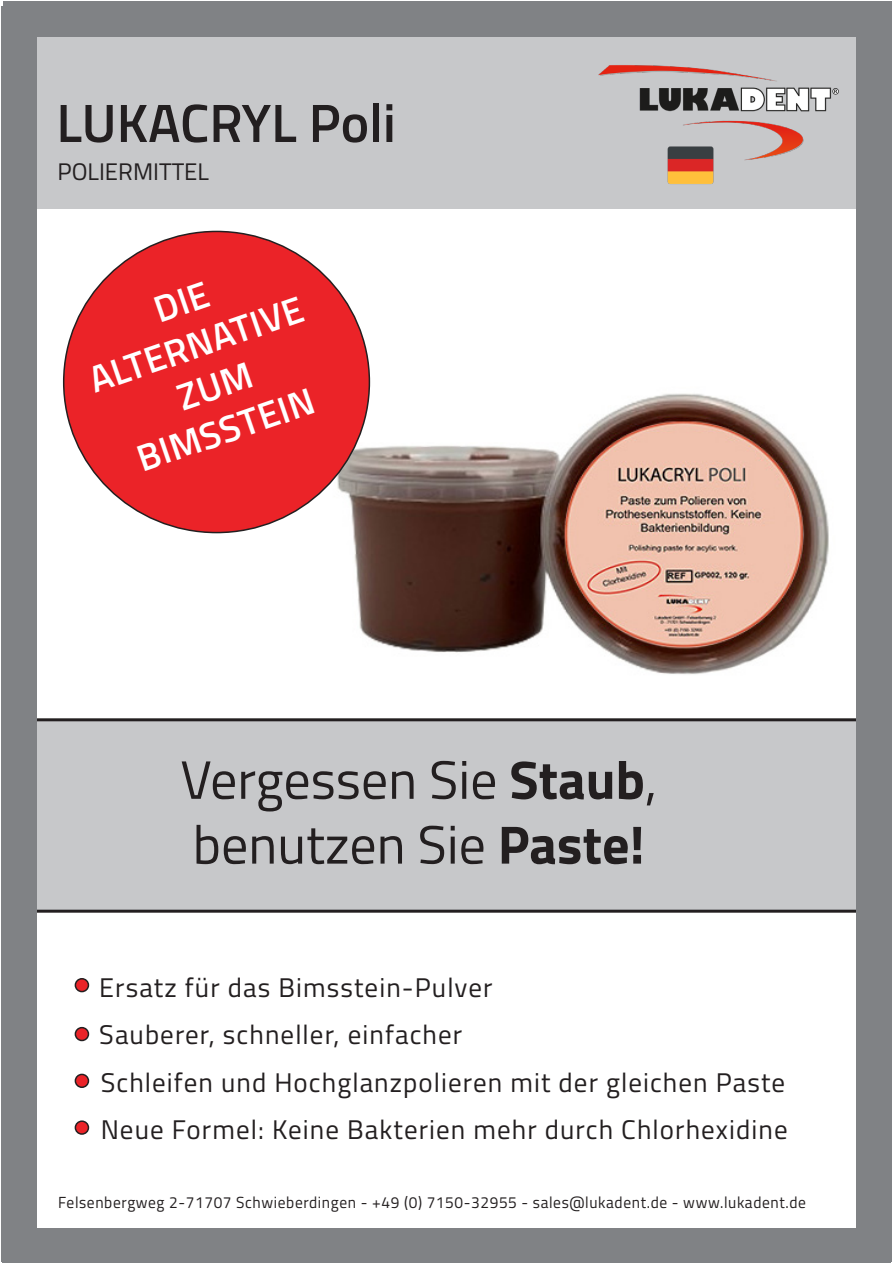
<style>
.page{position:relative;width:893px;height:1263px;background:#fff}
.page>*{position:absolute;margin:0;border:0;box-sizing:border-box;transform-origin:0 0}
.t1{font:54px "Titillium Web";color:#231f20}
.t2{font:600 54px "Titillium Web";color:#231f20}
.t3{font:600 37.5px "Titillium Web";color:#fff}
.t4{font:27px "Titillium Web";letter-spacing:.04em;color:#231f20}
.t5{font:24px "Titillium Web";color:#231f20}
.t6{font:16.05px "Titillium Web";letter-spacing:.04em;color:#231f20;scale:.96 1}
.s1{font-weight:700}
</style>
<div class="page">
<img style="left:326px;top:343px;width:566px;height:445px">
<div style="left:64px;top:231px;width:305px;height:302px;background:#eb2328;border-radius:50%"></div>
<div style="left:17px;top:17px;width:859px;height:191px;background:#c7c8ca"></div>
<div style="left:29px;top:720px;width:833px;height:191px;background:#c7c8ca"></div>
<div style="left:27px;top:718px;width:836px;height:195px;border:3px solid #231f20"></div>
<img style="left:598px;top:65px;width:241px;height:96px">
<img style="left:658px;top:134px;width:64px;height:50px">
<div style="left:75px;top:979px;width:13px;height:12px;background:#eb2328;border-radius:50%"></div>
<div style="left:75px;top:978px;width:14px;height:14px;border:2px solid #231f20;border-radius:50%"></div>
<div style="left:75px;top:1028px;width:13px;height:12px;background:#eb2328;border-radius:50%"></div>
<div style="left:75px;top:1027px;width:14px;height:14px;border:2px solid #231f20;border-radius:50%"></div>
<div style="left:75px;top:1074px;width:13px;height:13px;background:#eb2328;border-radius:50%"></div>
<div style="left:75px;top:1074px;width:14px;height:14px;border:2px solid #231f20;border-radius:50%"></div>
<div style="left:3px;top:2px;width:888px;height:35px;background:#808285"></div>
<div style="left:2px;top:1228px;width:889px;height:35px;background:#808285"></div>
<div style="left:2px;top:6px;width:35px;height:1255px;background:#808285"></div>
<div style="left:856px;top:4px;width:35px;height:1257px;background:#808285"></div>
<div style="left:75px;top:1121px;width:13px;height:13px;background:#eb2328;border-radius:50%"></div>
<div style="left:75px;top:1120px;width:14px;height:15px;border:2px solid #231f20;border-radius:50%"></div>
<p class="t2" style="left:56px;top:83px;width:341px">LUKACRYL Poli</p>
<p class="t5" style="left:57px;top:154px;width:153px">POLIERMITTEL</p>
<p class="t3" style="left:81px;top:354px;width:225px;rotate:-19deg">ALTERNATIVE</p>
<p class="t3" style="left:129px;top:433px;width:186px;rotate:-19deg">BIMSSTEIN</p>
<p class="t1" style="left:180px;top:740px;width:478px">Vergessen Sie <span class="s1">Staub</span>,</p>
<p class="t1" style="left:193px;top:805px;width:454px">benutzen Sie <span class="s1">Paste!</span></p>
<p class="t4" style="left:99px;top:967px;width:395px">Ersatz für das Bimsstein-Pulver</p>
<p class="t4" style="left:99px;top:1015px;width:364px">Sauberer, schneller, einfacher</p>
<p class="t4" style="left:101px;top:1063px;width:686px">Schleifen und Hochglanzpolieren mit der gleichen Paste</p>
<p class="t4" style="left:101px;top:1110px;width:688px">Neue Formel: Keine Bakterien mehr durch Chlorhexidine</p>
<p class="t6" style="left:58px;top:1191px;width:781px">Felsenbergweg 2-71707 Schwieberdingen - +49 (0) 7150-32955 - sales@lukadent.de - www.lukadent.de</p>
</div>
